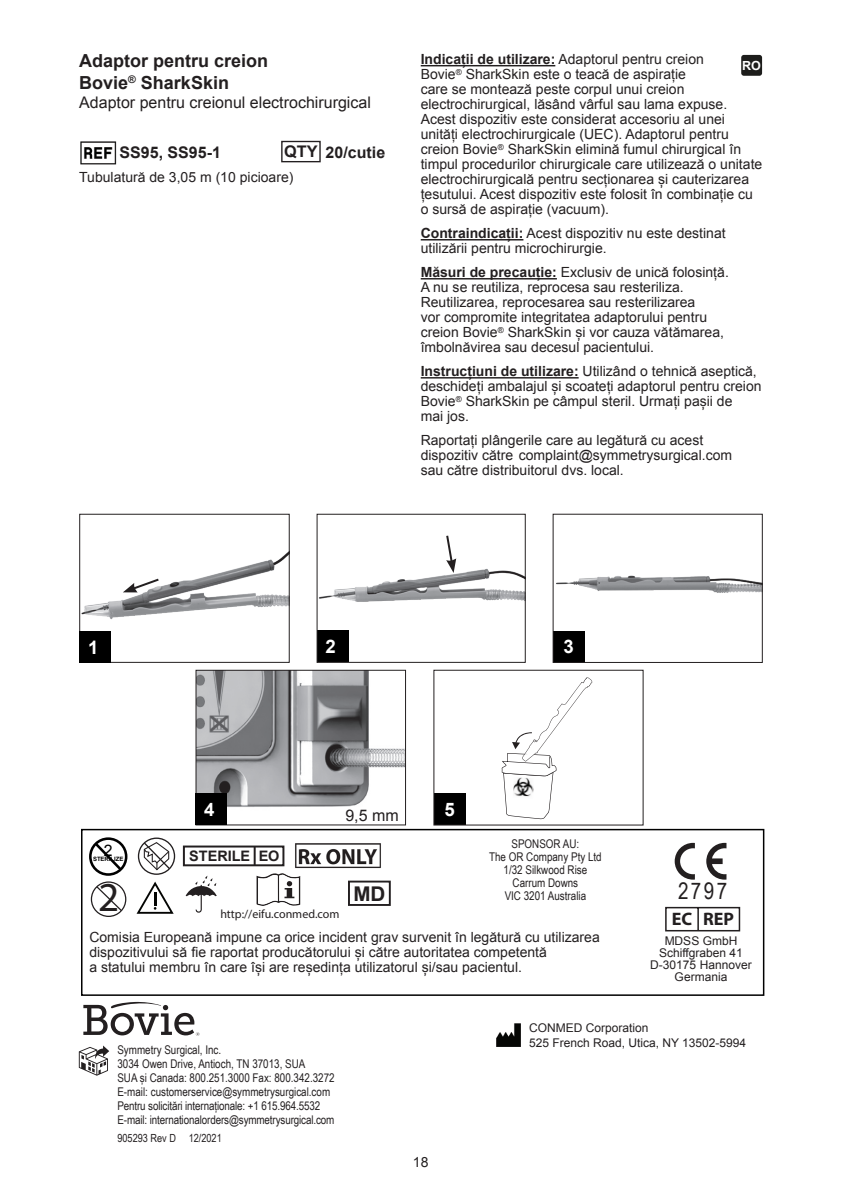
<style>
.page{position:relative;width:842px;height:1191px;background:#fff}
.page>*{position:absolute;margin:0;border:0;box-sizing:border-box;transform-origin:0 0}
.t1{font:41.2px "Myriad Pro";color:#231f20}
.t2{font:23px "Arial Narrow";color:#231f20}
.t3{font:700 20.2px "Arial";color:#231f20}
.t4{font:700 18.6px "Arial";color:#fff}
.t5{font:700 18.2px "Myriad Pro";color:#231f20}
.t6{font:700 18px/22px "Arial";color:#231f20}
.t7{font:16px "Arial";color:#231f20}
.t8{font:700 16px "Arial";color:#231f20}
.t9{font:15.8px "Arial";color:#000}
.t10{font:700 14.4px "Arial";color:#231f20}
.t11{font:14px/15px "Arial";color:#231f20}
.t12{font:700 12.6px "Arial";color:#fff}
.t13{font:12px/14px "Arial Narrow";color:#231f20}
.t14{font:12px "Arial";color:#231f20}
.t15{font:12px "Myriad Pro";color:#231f20}
.t16{font:11.2px "Arial Narrow";color:#231f20}
.t17{font:700 6px "Arial";color:#000}
.s1{font-weight:700}
</style>
<div class="page">
<hr style="left:421px;top:65px;width:134px;height:1px;background:#231f20">
<hr style="left:421px;top:239px;width:102px;height:1px;background:#231f20">
<hr style="left:421px;top:278px;width:136px;height:1px;background:#231f20">
<hr style="left:421px;top:377px;width:158px;height:1px;background:#231f20">
<img style="left:80px;top:141px;width:37px;height:23px">
<div style="left:741px;top:55px;width:21px;height:21px;background:#1d1d1b;border-radius:3px"></div>
<div style="left:183px;top:845px;width:101px;height:21px;border:2px solid #231f20"></div>
<svg style="left:254px;top:846px;width:2px;height:19px"></svg>
<div style="left:81px;top:829px;width:683px;height:167px;border:2px solid #000"></div>
<div style="left:553px;top:631px;width:32px;height:31px;background:#000"></div>
<img style="left:556px;top:575px;width:205px;height:18px">
<div style="left:553px;top:514px;width:210px;height:149px;border:1px solid #231f20"></div>
<img style="left:81px;top:552px;width:207px;height:68px">
<div style="left:79px;top:514px;width:211px;height:149px;border:1px solid #231f20"></div>
<div style="left:80px;top:631px;width:31px;height:31px;background:#000"></div>
<svg style="left:123px;top:577px;width:38px;height:15px"></svg>
<div style="left:317px;top:630px;width:32px;height:32px;background:#000"></div>
<img style="left:319px;top:568px;width:205px;height:34px">
<div style="left:317px;top:514px;width:209px;height:149px;border:1px solid #231f20"></div>
<svg style="left:445px;top:535px;width:11px;height:38px"></svg>
<img style="left:197px;top:672px;width:207px;height:135px">
<div style="left:195px;top:670px;width:211px;height:155px;border:1px solid #231f20"></div>
<div style="left:195px;top:793px;width:32px;height:32px;background:#000"></div>
<div style="left:434px;top:793px;width:31px;height:32px;background:#000"></div>
<div style="left:433px;top:670px;width:210px;height:155px;border:1px solid #231f20"></div>
<svg style="left:502px;top:677px;width:90px;height:142px"></svg>
<svg style="left:83px;top:1002px;width:116px;height:34px"></svg>
<svg style="left:675px;top:843px;width:20px;height:36px"></svg>
<svg style="left:706px;top:843px;width:20px;height:36px"></svg>
<svg style="left:665px;top:907px;width:76px;height:24px"></svg>
<svg style="left:137px;top:881px;width:37px;height:32px"></svg>
<div style="left:138px;top:837px;width:37px;height:38px;border:1px solid #231f20;border-radius:50%"></div>
<svg style="left:142px;top:841px;width:29px;height:30px"></svg>
<div style="left:91px;top:881px;width:35px;height:36px;border:1px solid #231f20;border-radius:50%"></div>
<svg style="left:95px;top:885px;width:28px;height:27px"></svg>
<div style="left:89px;top:837px;width:38px;height:38px;border:3px solid #000;border-radius:50%"></div>
<svg style="left:92px;top:840px;width:32px;height:33px"></svg>
<svg style="left:186px;top:875px;width:31px;height:37px"></svg>
<img style="left:295px;top:843px;width:86px;height:25px">
<svg style="left:79px;top:1045px;width:30px;height:30px"></svg>
<svg style="left:257px;top:873px;width:43px;height:33px"></svg>
<div style="left:348px;top:880px;width:43px;height:26px;border:2px solid #231f20"></div>
<img style="left:496px;top:1023px;width:24px;height:23px">
<div style="left:281px;top:141px;width:40px;height:21px;border:1px solid #231f20"></div>
<p class="t6" style="left:79px;top:50px;width:191px">Adaptor pentru creion<br>Bovie<sup>®</sup> SharkSkin</p>
<p class="t7" style="left:79px;top:92px;width:293px">Adaptor pentru creionul electrochirurgical</p>
<p class="t8" style="left:120px;top:142px;width:103px">SS95, SS95-1</p>
<p class="t8" style="left:326px;top:142px;width:61px">20/cutie</p>
<p class="t11" style="left:79px;top:170px;width:216px">Tubulatură de 3,05 m (10 picioare)</p>
<p class="t8" style="left:284px;top:140px;width:57px">QTY 1</p>
<p class="t11" style="left:421px;top:52px;width:343px"><span class="s1">Indicații de utilizare:</span> Adaptorul pentru creion<br>Bovie<sup>®</sup> SharkSkin este o teacă de aspirație<br>care se montează peste corpul unui creion electrochirurgical, lăsând vârful sau lama expuse.<br>Acest dispozitiv este considerat accesoriu al unei unități electrochirurgicale (UEC). Adaptorul pentru creion Bovie<sup>®</sup> SharkSkin elimină fumul chirurgical în timpul procedurilor chirurgicale care utilizează o unitate electrochirurgicală pentru secționarea și cauterizarea țesutului. Acest dispozitiv este folosit în combinație cu o sursă de aspirație (vacuum).</p>
<p class="t11" style="left:421px;top:226px;width:306px"><span class="s1">Contraindicații:</span> Acest dispozitiv nu este destinat utilizării pentru microchirurgie.</p>
<p class="t11" style="left:421px;top:265px;width:310px"><span class="s1">Măsuri de precauție:</span> Exclusiv de unică folosință.<br>A nu se reutiliza, reprocesa sau resteriliza.<br>Reutilizarea, reprocesarea sau resterilizarea<br>vor compromite integritatea adaptorului pentru creion Bovie<sup>®</sup> SharkSkin și vor cauza vătămarea, îmbolnăvirea sau decesul pacientului.</p>
<p class="t11" style="left:421px;top:364px;width:342px"><span class="s1">Instrucțiuni de utilizare:</span> Utilizând o tehnică aseptică, deschideți ambalajul și scoateți adaptorul pentru creion Bovie<sup>®</sup> SharkSkin pe câmpul steril. Urmați pașii de<br>mai jos.</p>
<p class="t11" style="left:421px;top:433px;width:313px">Raportați plângerile care au legătură cu acest dispozitiv către complaint@symmetrysurgical.com sau către distribuitorul dvs. local.</p>
<p class="t12" style="left:742px;top:57px;width:20px">RO</p>
<h3 class="t4" style="left:88px;top:634px;width:12px">1</h3>
<h3 class="t4" style="left:326px;top:634px;width:12px">2</h3>
<h3 class="t4" style="left:564px;top:634px;width:12px">3</h3>
<h3 class="t4" style="left:204px;top:797px;width:12px">4</h3>
<h3 class="t4" style="left:444px;top:797px;width:12px">5</h3>
<p class="t7" style="left:345px;top:805px;width:55px">9,5 mm</p>
<p class="t9" style="left:104px;top:840px;width:10px">2</p>
<p class="t17" style="left:93px;top:855px;width:32px">STERILIZE</p>
<h1 class="t1" style="left:98px;top:872px;width:23px">2</h1>
<p class="t10" style="left:189px;top:846px;width:92px">STERILE EO</p>
<p class="t15" style="left:220px;top:906px;width:121px">http://eifu.conmed.com</p>
<h3 class="t3" style="left:353px;top:879px;width:34px">MD</h3>
<p class="t13" style="left:511px;top:836px;width:69px">SPONSOR AU:</p>
<p class="t13" style="left:489px;top:849px;width:114px">The OR Company Pty Ltd</p>
<p class="t13" style="left:504px;top:862px;width:85px">1/32 Silkwood Rise</p>
<p class="t13" style="left:513px;top:875px;width:67px">Carrum Downs</p>
<p class="t13" style="left:505px;top:888px;width:83px">VIC 3201 Australia</p>
<p class="t11" style="left:89px;top:930px;width:512px">Comisia Europeană impune ca orice incident grav survenit în legătură cu utilizarea dispozitivului să fie raportat producătorului și către autoritatea competentă<br>a statului membru în care își are reședința utilizatorul și/sau pacientul.</p>
<h2 class="t2" style="left:678px;top:874px;width:51px">2797</h2>
<h3 class="t5" style="left:672px;top:907px;width:64px">EC REP</h3>
<p class="t14" style="left:665px;top:933px;width:74px">MDSS GmbH</p>
<p class="t14" style="left:659px;top:945px;width:85px">Schiffgraben 41</p>
<p class="t14" style="left:650px;top:957px;width:103px">D-30175 Hannover</p>
<p class="t14" style="left:675px;top:969px;width:54px">Germania</p>
<p class="t13" style="left:117px;top:1041px;width:105px">Symmetry Surgical, Inc.</p>
<p class="t13" style="left:117px;top:1055px;width:190px">3034 Owen Drive, Antioch, TN 37013, SUA</p>
<p class="t13" style="left:117px;top:1069px;width:219px">SUA și Canada: 800.251.3000 Fax: 800.342.3272</p>
<p class="t13" style="left:117px;top:1083px;width:214px">E-mail: customerservice@symmetrysurgical.com</p>
<p class="t13" style="left:117px;top:1097px;width:219px">Pentru solicitări internaționale: +1 615.964.5532<br>E-mail: internationalorders@symmetrysurgical.com</p>
<p class="t16" style="left:117px;top:1129px;width:106px">905293 Rev D 12/2021</p>
<p class="t11" style="left:413px;top:1154px;width:17px">18</p>
<p class="t14" style="left:529px;top:1020px;width:121px">CONMED Corporation</p>
<p class="t14" style="left:529px;top:1034px;width:219px">525 French Road, Utica, NY 13502-5994</p>
</div>
